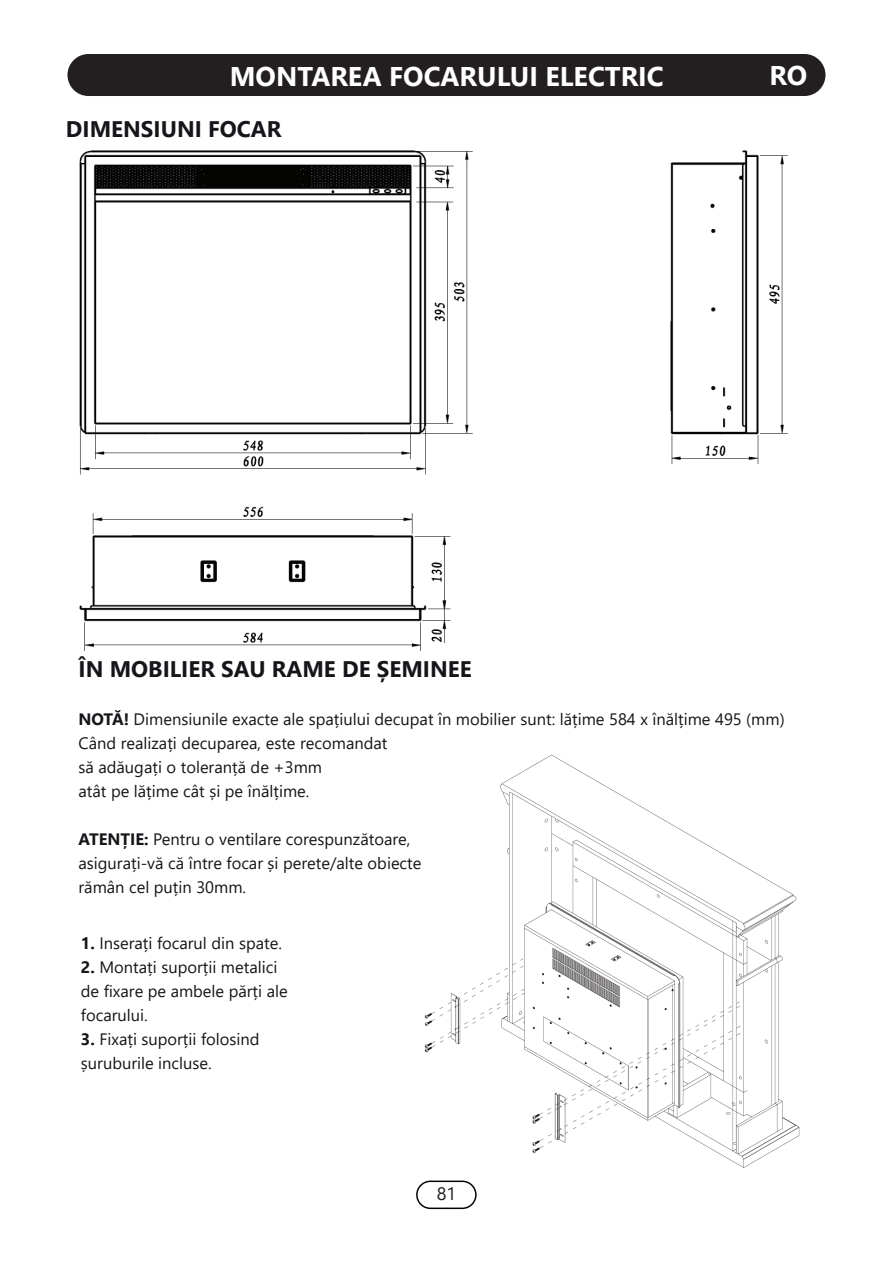
<style>
.page{position:relative;width:893px;height:1263px;background:#fff}
.page>*{position:absolute;margin:0;border:0;box-sizing:border-box;transform-origin:0 0}
._18_bold_white{font:700 27px "Segoe UI";color:#fff}
.Sub_Heading{font:700 22.5px "Segoe UI";color:#17151a}
.t1{font:18px "Segoe UI";color:#231f20}
.Paragraph_format{font:16.5px/24px "Segoe UI";color:#17151a}
.s1{font-weight:700}
</style>
<div class="page">
<div style="left:416px;top:1180px;width:61px;height:29px;border:2px solid #040503;border-radius:14px"></div>
<img style="left:424px;top:754px;width:376px;height:414px">
<div style="left:67px;top:54px;width:758px;height:42px;background:#231f20;border-radius:21px"></div>
<img style="left:79px;top:150px;width:709px;height:502px">
<p class="_18_bold_white" style="left:230px;top:51px;width:435px">MONTAREA FOCARULUI ELECTRIC</p>
<p class="Sub_Heading" style="left:66px;top:107px;width:217px">DIMENSIUNI FOCAR</p>
<p class="_18_bold_white" style="left:769px;top:49px;width:39px">RO</p>
<p class="Sub_Heading" style="left:79px;top:648px;width:395px">ÎN MOBILIER SAU RAME DE ȘEMINEE</p>
<p class="Paragraph_format" style="left:79px;top:706px;width:708px"><span class="s1">NOTĂ!</span> Dimensiunile exacte ale spațiului decupat în mobilier sunt: lățime 584 x înălțime 495 (mm)</p>
<p class="Paragraph_format" style="left:79px;top:730px;width:310px">Când realizați decuparea, este recomandat</p>
<p class="Paragraph_format" style="left:79px;top:754px;width:245px">să adăugați o toleranță de +3mm</p>
<p class="Paragraph_format" style="left:79px;top:778px;width:232px">atât pe lățime cât și pe înălțime.</p>
<p class="Paragraph_format" style="left:79px;top:826px;width:333px"><span class="s1">ATENȚIE:</span> Pentru o ventilare corespunzătoare,</p>
<p class="Paragraph_format" style="left:79px;top:850px;width:344px">asigurați-vă că între focar și perete/alte obiecte</p>
<p class="Paragraph_format" style="left:79px;top:874px;width:169px">rămân cel puțin 30mm.</p>
<p class="Paragraph_format" style="left:81px;top:929px;width:203px"><span class="s1">1.</span> Inserați focarul din spate.</p>
<p class="Paragraph_format" style="left:81px;top:953px;width:208px"><span class="s1">2.</span> Montați suporții metalici de fixare pe ambele părți ale focarului.</p>
<p class="Paragraph_format" style="left:81px;top:1025px;width:180px"><span class="s1">3.</span> Fixați suporții folosind șuruburile incluse.</p>
<p class="t1" style="left:437px;top:1177px;width:21px">81</p>
</div>
